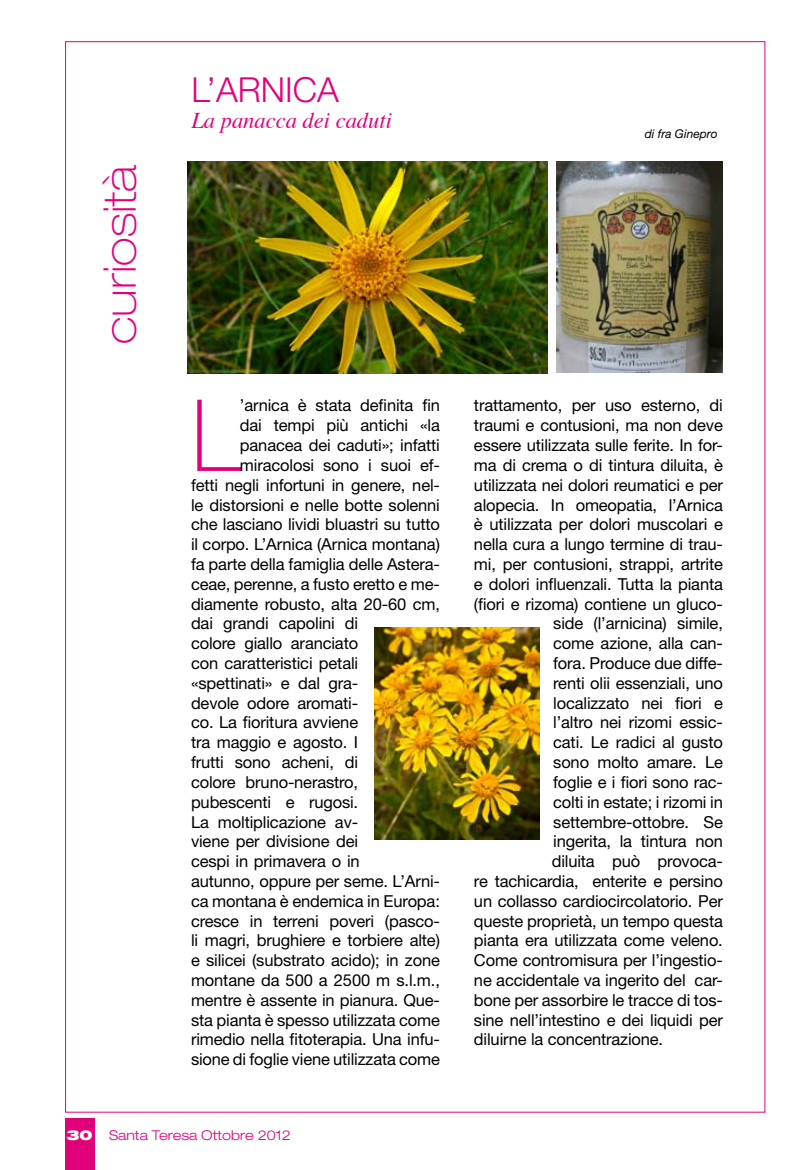
<style>
.page{position:relative;width:808px;height:1170px;background:#fff}
.page>*{position:absolute;margin:0;border:0;box-sizing:border-box;transform-origin:0 0}
.t1{font:100 99.75px "Helvetica Neue";color:#e2007a}
.t2{font:100 expanded 45px "Helvetica Neue";color:#e2007a}
.t3{font:300 34.5px "Helvetica Neue";color:#e2007a}
.t4{font:italic 22.5px "Times";color:#e2007a}
.t5{font:16.5px "Helvetica Neue";letter-spacing:-.01em;color:#000}
.t6{font:300 expanded 13.5px "Helvetica Neue";color:#e2007a}
.t7{font:italic 12px "Helvetica Neue";color:#000}
.s1{font-weight:900;color:#fff}
</style>
<div class="page">
<div style="left:65px;top:41px;width:700px;height:1071px;background:#fff;border:1px solid #e2007a"></div>
<div style="left:65px;top:1118px;width:30px;height:51px;background:#e2007a"></div>
<img style="left:188px;top:162px;width:359px;height:211px">
<img style="left:374px;top:627px;width:165px;height:212px">
<img style="left:557px;top:162px;width:165px;height:211px">
<h2 class="t2" style="left:93px;top:344px;width:181px;rotate:-90deg">curiosità</h2>
<h3 class="t3" style="left:191px;top:68px;width:149px">L’ARNICA</h3>
<h3 class="t4" style="left:191px;top:101px;width:202px">La panacca dei caduti</h3>
<h1 class="t1" style="left:191px;top:378px;width:51px">L</h1>
<p class="t5" style="left:240px;top:396px;width:201px">’arnica è stata definita fin</p>
<p class="t5" style="left:240px;top:415px;width:201px">dai tempi più antichi «la</p>
<p class="t5" style="left:240px;top:435px;width:201px">panacea dei caduti»; infatti</p>
<p class="t5" style="left:240px;top:455px;width:201px">miracolosi sono i suoi ef-</p>
<p class="t5" style="left:191px;top:475px;width:250px">fetti negli infortuni in genere, nel-</p>
<p class="t5" style="left:191px;top:495px;width:250px">le distorsioni e nelle botte solenni</p>
<p class="t5" style="left:191px;top:514px;width:250px">che lasciano lividi bluastri su tutto</p>
<p class="t5" style="left:191px;top:534px;width:250px">il corpo. L’Arnica (Arnica montana)</p>
<p class="t5" style="left:191px;top:554px;width:250px">fa parte della famiglia delle Astera-</p>
<p class="t5" style="left:191px;top:574px;width:250px">ceae, perenne, a fusto eretto e me-</p>
<p class="t5" style="left:191px;top:594px;width:250px">diamente robusto, alta 20-60 cm,</p>
<p class="t5" style="left:191px;top:613px;width:169px">dai grandi capolini di</p>
<p class="t5" style="left:191px;top:633px;width:169px">colore giallo aranciato</p>
<p class="t5" style="left:191px;top:653px;width:169px">con caratteristici petali</p>
<p class="t5" style="left:191px;top:673px;width:169px">«spettinati» e dal gra-</p>
<p class="t5" style="left:191px;top:693px;width:169px">devole odore aromati-</p>
<p class="t5" style="left:191px;top:712px;width:169px">co. La fioritura avviene</p>
<p class="t5" style="left:191px;top:732px;width:169px">tra maggio e agosto. I</p>
<p class="t5" style="left:191px;top:752px;width:169px">frutti sono acheni, di</p>
<p class="t5" style="left:191px;top:772px;width:169px">colore bruno-nerastro,</p>
<p class="t5" style="left:191px;top:792px;width:169px">pubescenti e rugosi.</p>
<p class="t5" style="left:191px;top:811px;width:169px">La moltiplicazione av-</p>
<p class="t5" style="left:191px;top:831px;width:169px">viene per divisione dei</p>
<p class="t5" style="left:191px;top:851px;width:170px">cespi in primavera o in</p>
<p class="t5" style="left:191px;top:871px;width:250px">autunno, oppure per seme. L’Arni-</p>
<p class="t5" style="left:191px;top:891px;width:250px">ca montana è endemica in Europa:</p>
<p class="t5" style="left:191px;top:910px;width:250px">cresce in terreni poveri (pasco-</p>
<p class="t5" style="left:191px;top:930px;width:250px">li magri, brughiere e torbiere alte)</p>
<p class="t5" style="left:191px;top:950px;width:250px">e silicei (substrato acido); in zone</p>
<p class="t5" style="left:191px;top:970px;width:250px">montane da 500 a 2500 m s.l.m.,</p>
<p class="t5" style="left:191px;top:990px;width:250px">mentre è assente in pianura. Que-</p>
<p class="t5" style="left:191px;top:1009px;width:250px">sta pianta è spesso utilizzata come</p>
<p class="t5" style="left:191px;top:1029px;width:250px">rimedio nella fitoterapia. Una infu-</p>
<p class="t5" style="left:191px;top:1049px;width:250px">sione di foglie viene utilizzata come</p>
<p class="t6" style="left:67px;top:1126px;width:226px"><span class="s1">30</span> Santa Teresa Ottobre 2012</p>
<p class="t7" style="left:645px;top:127px;width:75px">di fra Ginepro</p>
<p class="t5" style="left:474px;top:396px;width:250px">trattamento, per uso esterno, di</p>
<p class="t5" style="left:474px;top:415px;width:250px">traumi e contusioni, ma non deve</p>
<p class="t5" style="left:474px;top:435px;width:250px">essere utilizzata sulle ferite. In for-</p>
<p class="t5" style="left:474px;top:455px;width:250px">ma di crema o di tintura diluita, è</p>
<p class="t5" style="left:474px;top:475px;width:250px">utilizzata nei dolori reumatici e per</p>
<p class="t5" style="left:474px;top:495px;width:250px">alopecia. In omeopatia, l’Arnica</p>
<p class="t5" style="left:474px;top:514px;width:250px">è utilizzata per dolori muscolari e</p>
<p class="t5" style="left:474px;top:534px;width:250px">nella cura a lungo termine di trau-</p>
<p class="t5" style="left:474px;top:554px;width:250px">mi, per contusioni, strappi, artrite</p>
<p class="t5" style="left:474px;top:574px;width:250px">e dolori influenzali. Tutta la pianta</p>
<p class="t5" style="left:474px;top:594px;width:250px">(fiori e rizoma) contiene un gluco-</p>
<p class="t5" style="left:553px;top:613px;width:171px">side (l’arnicina) simile,</p>
<p class="t5" style="left:553px;top:633px;width:171px">come azione, alla can-</p>
<p class="t5" style="left:553px;top:653px;width:171px">fora. Produce due diffe-</p>
<p class="t5" style="left:553px;top:673px;width:171px">renti olii essenziali, uno</p>
<p class="t5" style="left:553px;top:693px;width:171px">localizzato nei fiori e</p>
<p class="t5" style="left:553px;top:712px;width:171px">l’altro nei rizomi essic-</p>
<p class="t5" style="left:553px;top:732px;width:171px">cati. Le radici al gusto</p>
<p class="t5" style="left:553px;top:752px;width:171px">sono molto amare. Le</p>
<p class="t5" style="left:553px;top:772px;width:171px">foglie e i fiori sono rac-</p>
<p class="t5" style="left:553px;top:792px;width:171px">colti in estate; i rizomi in</p>
<p class="t5" style="left:553px;top:811px;width:171px">settembre-ottobre. Se</p>
<p class="t5" style="left:553px;top:831px;width:171px">ingerita, la tintura non</p>
<p class="t5" style="left:552px;top:851px;width:173px">diluita può provoca-</p>
<p class="t5" style="left:474px;top:871px;width:250px">re tachicardia, enterite e persino</p>
<p class="t5" style="left:474px;top:891px;width:250px">un collasso cardiocircolatorio. Per</p>
<p class="t5" style="left:474px;top:910px;width:250px">queste proprietà, un tempo questa</p>
<p class="t5" style="left:474px;top:930px;width:250px">pianta era utilizzata come veleno.</p>
<p class="t5" style="left:474px;top:950px;width:250px">Come contromisura per l’ingestio-</p>
<p class="t5" style="left:474px;top:970px;width:250px">ne accidentale va ingerito del car-</p>
<p class="t5" style="left:474px;top:990px;width:250px">bone per assorbire le tracce di tos-</p>
<p class="t5" style="left:474px;top:1009px;width:250px">sine nell’intestino e dei liquidi per</p>
<p class="t5" style="left:474px;top:1029px;width:191px">diluirne la concentrazione.</p>
</div>
